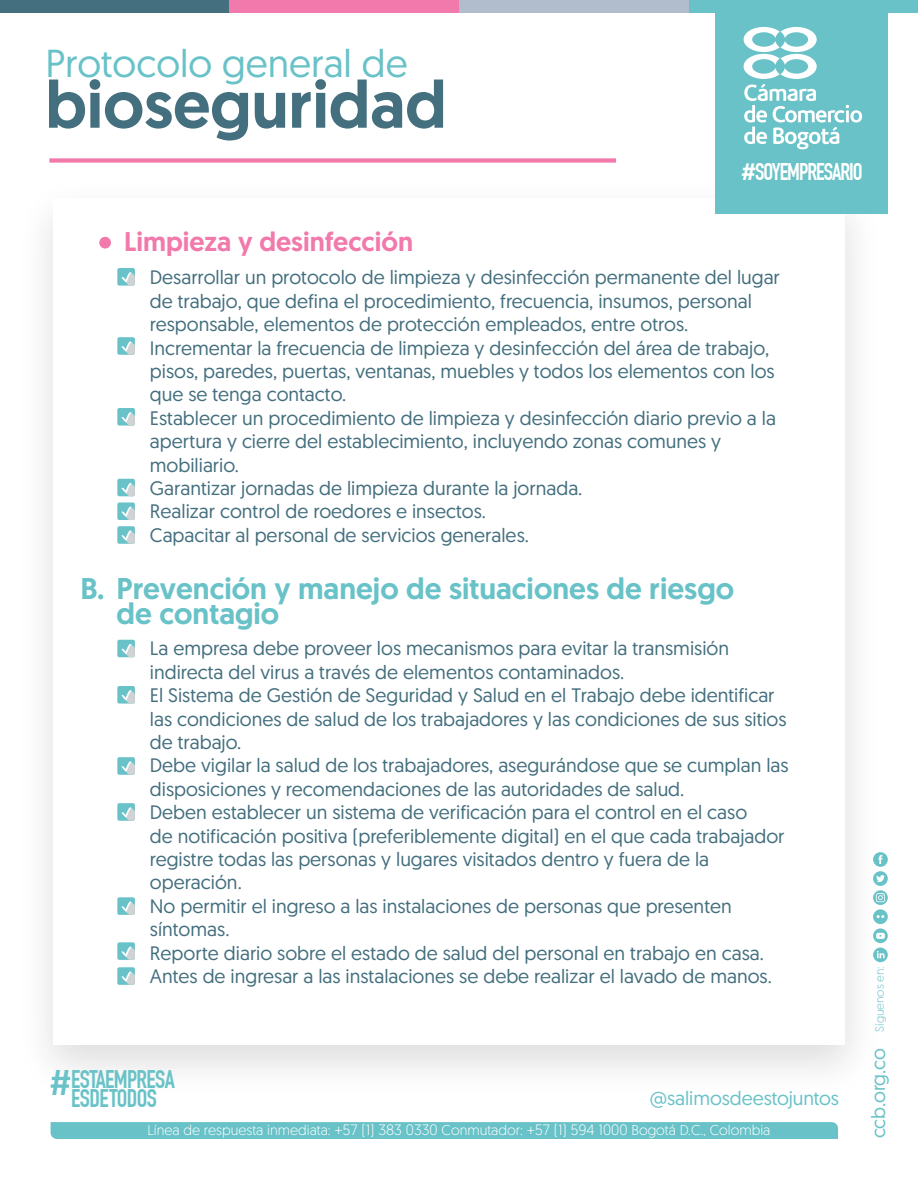
<style>
.page{position:relative;width:918px;height:1188px;background:#fff}
.page>*{position:absolute;margin:0;border:0;box-sizing:border-box;transform-origin:0 0}
.t1{font:500 66.75px "Geomanist";color:#446f7e}
.t2{font:39px "Geomanist";color:#68c2c7}
.t3{font:500 30px/25.5px "Geomanist";color:#68c2c7}
.t4{font:500 27px "Geomanist";color:#f179ab}
.t5{font:700 24.9px/19.5px "DIN Condensed";letter-spacing:-.025em;color:#68c2c7;text-align:center}
.t6{font:700 23.7px "DIN Condensed";letter-spacing:-.045em;color:#fff}
.t7{font:19.5px/23.4px "Geomanist";color:#446f7e}
.t8{font:19.5px "Geomanist";letter-spacing:-.005em;color:#68c2c7}
.t9{font:300 14.25px "Geomanist";color:#fff}
.t10{font:300 11.85px "Geomanist";color:#68c2c7}
.s1{font-family:"Geomanist";font-weight:500}
.s2{font-family:"DIN Pro";font-weight:500;font-size:34.95px}
.s3{font-size:15px}
</style>
<div class="page">
<img style="left:45px;top:213px;width:843px;height:857px">
<div style="left:54px;top:198px;width:791px;height:847px;background:#fff"></div>
<div style="left:51px;top:1122px;width:787px;height:17px;background:#68c2c7"></div>
<svg style="left:873px;top:852px;width:15px;height:110px"></svg>
<div style="left:715px;top:0;width:173px;height:213px;background:#68c2c7"></div>
<svg style="left:744px;top:27px;width:118px;height:122px"></svg>
<div style="left:49px;top:158px;width:567px;height:5px;background:#f279aa"></div>
<div style="left:0;top:0;width:230px;height:12px;background:#446f7e"></div>
<div style="left:230px;top:0;width:229px;height:12px;background:#f179ab"></div>
<div style="left:688px;top:0;width:230px;height:12px;background:#68c2c7"></div>
<div style="left:459px;top:0;width:229px;height:12px;background:#b1bdcd"></div>
<div style="left:99px;top:237px;width:12px;height:12px;background:#f179ab;border-radius:50%"></div>
<div style="left:117px;top:268px;width:18px;height:18px;background:#68c2c7;border-radius:2px"></div>
<svg style="left:121px;top:272px;width:14px;height:14px"></svg>
<div style="left:117px;top:337px;width:18px;height:18px;background:#68c2c7;border-radius:2px"></div>
<svg style="left:121px;top:341px;width:14px;height:14px"></svg>
<div style="left:117px;top:408px;width:18px;height:18px;background:#68c2c7;border-radius:2px"></div>
<svg style="left:121px;top:412px;width:14px;height:14px"></svg>
<div style="left:117px;top:479px;width:18px;height:17px;background:#68c2c7;border-radius:2px"></div>
<svg style="left:121px;top:483px;width:14px;height:13px"></svg>
<div style="left:117px;top:502px;width:18px;height:18px;background:#68c2c7;border-radius:2px"></div>
<svg style="left:121px;top:506px;width:14px;height:14px"></svg>
<div style="left:117px;top:526px;width:18px;height:18px;background:#68c2c7;border-radius:2px"></div>
<svg style="left:121px;top:530px;width:14px;height:14px"></svg>
<div style="left:117px;top:640px;width:18px;height:17px;background:#68c2c7;border-radius:2px"></div>
<svg style="left:121px;top:644px;width:14px;height:13px"></svg>
<div style="left:117px;top:686px;width:18px;height:18px;background:#68c2c7;border-radius:2px"></div>
<svg style="left:121px;top:690px;width:14px;height:14px"></svg>
<div style="left:117px;top:757px;width:18px;height:18px;background:#68c2c7;border-radius:2px"></div>
<svg style="left:121px;top:761px;width:14px;height:14px"></svg>
<div style="left:117px;top:803px;width:18px;height:18px;background:#68c2c7;border-radius:2px"></div>
<svg style="left:121px;top:807px;width:14px;height:14px"></svg>
<div style="left:117px;top:897px;width:18px;height:18px;background:#68c2c7;border-radius:2px"></div>
<svg style="left:121px;top:901px;width:14px;height:14px"></svg>
<div style="left:117px;top:942px;width:18px;height:18px;background:#68c2c7;border-radius:2px"></div>
<svg style="left:121px;top:946px;width:14px;height:14px"></svg>
<div style="left:117px;top:967px;width:18px;height:18px;background:#68c2c7;border-radius:2px"></div>
<svg style="left:121px;top:971px;width:14px;height:14px"></svg>
<h2 class="t2" style="left:45px;top:38px;width:364px">Protocolo general de</h2>
<h1 class="t1" style="left:45px;top:60px;width:403px">bioseguridad</h1>
<p class="t6" style="left:741px;top:157px;width:123px"><span class="s1">#</span>SOYEMPRESARIO</p>
<h3 class="t4" style="left:124px;top:223px;width:291px">Limpieza y desinfección</h3>
<p class="t7" style="left:150px;top:265px;width:632px">Desarrollar un protocolo de limpieza y desinfección permanente del lugar de trabajo, que defina el procedimiento, frecuencia, insumos, personal responsable, elementos de protección empleados, entre otros.<br>Incrementar la frecuencia de limpieza y desinfección del área de trabajo, pisos, paredes, puertas, ventanas, muebles y todos los elementos con los que se tenga contacto.<br>Establecer un procedimiento de limpieza y desinfección diario previo a la apertura y cierre del establecimiento, incluyendo zonas comunes y mobiliario.<br>Garantizar jornadas de limpieza durante la jornada.<br>Realizar control de roedores e insectos.<br>Capacitar al personal de servicios generales.</p>
<h3 class="t3" style="left:117px;top:575px;width:619px;text-indent:-36px">B. Prevención y manejo de situaciones de riesgo de contagio</h3>
<p class="t7" style="left:150px;top:636px;width:640px">La empresa debe proveer los mecanismos para evitar la transmisión indirecta del virus a través de elementos contaminados.<br>El Sistema de Gestión de Seguridad y Salud en el Trabajo debe identificar las condiciones de salud de los trabajadores y las condiciones de sus sitios de trabajo.<br>Debe vigilar la salud de los trabajadores, asegurándose que se cumplan las disposiciones y recomendaciones de las autoridades de salud.<br>Deben establecer un sistema de verificación para el control en el caso<br>de notificación positiva (preferiblemente digital) en el que cada trabajador registre todas las personas y lugares visitados dentro y fuera de la operación.<br>No permitir el ingreso a las instalaciones de personas que presenten síntomas.<br>Reporte diario sobre el estado de salud del personal en trabajo en casa.<br>Antes de ingresar a las instalaciones se debe realizar el lavado de manos.</p>
<p class="t5" style="left:48px;top:1069px;width:128px"><span class="s2">#</span>ESTAEMPRESA<br>ESDETODOS</p>
<p class="t8" style="left:650px;top:1086px;width:191px">@salimosdeestojuntos</p>
<p class="t9" style="left:148px;top:1121px;width:624px">Línea de respuesta inmediata: <span class="s3">+57 (1) 383 0330</span> Conmutador: <span class="s3">+57 (1) 594 1000</span> Bogotá D.C., Colombia</p>
<p class="t10" style="left:872px;top:1032px;width:66px;rotate:-90deg">Síguenos en:</p>
<p class="t8" style="left:866px;top:1138px;width:92px;rotate:-90deg">ccb.org.co</p>
</div>
